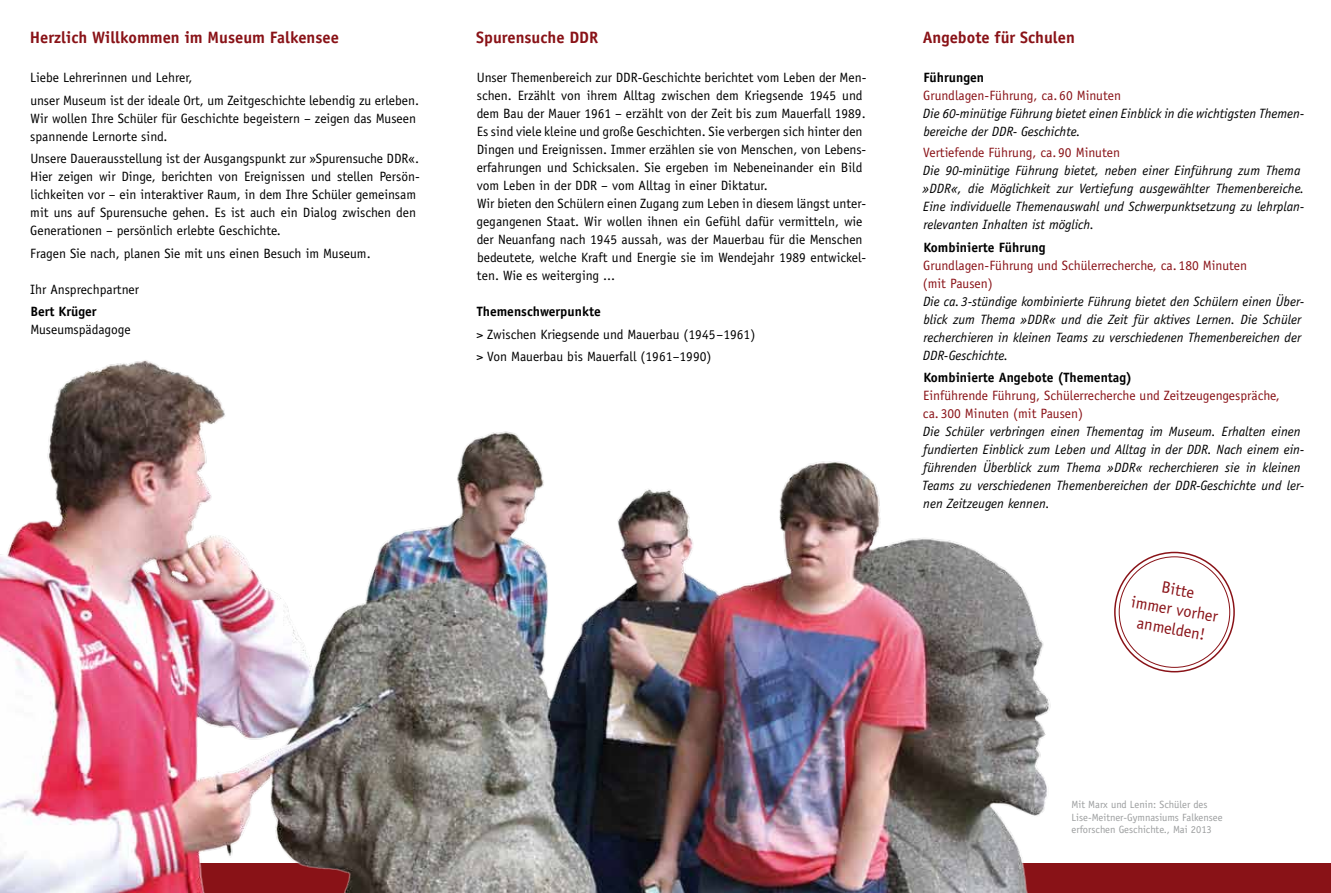
<style>
.page{position:relative;width:1331px;height:893px;background:#fff}
.page>*{position:absolute;margin:0;border:0;box-sizing:border-box;transform-origin:0 0}
.t1{font:700 16.5px "Officina Sans";color:#891217}
.t2{font:16.5px/19.8px "Officina Sans";color:#891217;text-align:center}
.t3{font:13.5px/18px "Officina Sans";color:#000}
.t4{font:italic 13.5px/18px "Officina Sans";color:#000}
.t5{font:13.5px/18px "Officina Sans";color:#891217}
.t6{font:700 13.5px "Officina Sans";color:#000}
.t7{font:10.5px/12.6px "Officina Sans";color:#9c9e9f}
</style>
<div class="page">
<div style="left:0;top:863px;width:1331px;height:30px;background:#891217"></div>
<img style="left:0;top:360px;width:1051px;height:533px">
<div style="left:1114px;top:552px;width:121px;height:120px;border:2px solid #891217;border-radius:50%"></div>
<p class="t1" style="left:30px;top:27px;width:311px">Herzlich Willkommen im Museum Falkensee</p>
<p class="t1" style="left:476px;top:27px;width:123px">Spurensuche DDR</p>
<p class="t1" style="left:923px;top:27px;width:154px">Angebote für Schulen</p>
<p class="t3" style="left:30px;top:66px;width:390px;line-height:22.5px">Liebe Lehrerinnen und Lehrer,<br>unser Museum ist der ideale Ort, um Zeitgeschichte lebendig zu erleben.</p>
<p class="t3" style="left:30px;top:109px;width:387px">Wir wollen Ihre Schüler für Geschichte begeistern – zeigen das Museen spannende Lernorte sind.</p>
<p class="t3" style="left:30px;top:149px;width:391px">Unsere Dauerausstellung ist der Ausgangspunkt zur »Spurensuche DDR«.<br>Hier zeigen wir Dinge, berichten von Ereignissen und stellen Persön&shy;lichkeiten vor – ein interaktiver Raum, in dem Ihre Schüler gemeinsam mit uns auf Spurensuche gehen. Es ist auch ein Dialog zwischen den Generationen – persönlich erlebte Geschichte.</p>
<p class="t3" style="left:30px;top:244px;width:342px">Fragen Sie nach, planen Sie mit uns einen Besuch im Museum.</p>
<p class="t3" style="left:30px;top:280px;width:110px">Ihr Ansprechpartner</p>
<p class="t6" style="left:30px;top:303px;width:68px">Bert Krüger</p>
<p class="t3" style="left:30px;top:320px;width:102px">Museumspädagoge</p>
<p class="t3" style="left:476px;top:68px;width:391px">Unser Themenbereich zur DDR-Geschichte berichtet vom Leben der Men&shy;schen. Erzählt von ihrem Alltag zwischen dem Kriegsende 1945 und dem Bau der Mauer 1961 – erzählt von der Zeit bis zum Mauerfall 1989.<br>Es sind viele kleine und große Geschichten. Sie verbergen sich hinter den Dingen und Ereignissen. Immer erzählen sie von Menschen, von Lebens&shy;erfahrungen und Schicksalen. Sie ergeben im Nebeneinander ein Bild vom Leben in der DDR – vom Alltag in einer Diktatur.<br>Wir bieten den Schülern einen Zugang zum Leben in diesem längst unter&shy;gegangenen Staat. Wir wollen ihnen ein Gefühl dafür vermitteln, wie der Neuanfang nach 1945 aussah, was der Mauerbau für die Menschen bedeutete, welche Kraft und Energie sie im Wendejahr 1989 entwickel&shy;ten. Wie es weiterging ...</p>
<p class="t6" style="left:477px;top:303px;width:126px">Themenschwerpunkte</p>
<p class="t3" style="left:476px;top:323px;width:280px;line-height:22.5px">&gt; Zwischen Kriegsende und Mauerbau (1945–1961) &gt; Von Mauerbau bis Mauerfall (1961–1990)</p>
<p class="t6" style="left:923px;top:69px;width:62px">Führungen</p>
<p class="t5" style="left:923px;top:87px;width:199px">Grundlagen-Führung, ca.60 Minuten</p>
<p class="t4" style="left:923px;top:105px;width:383px">Die 60-minütige Führung bietet einen Einblick in die wichtigsten Themen&shy;bereiche der DDR- Geschichte.</p>
<p class="t5" style="left:923px;top:144px;width:198px">Vertiefende Führung, ca. 90 Minuten</p>
<p class="t4" style="left:923px;top:162px;width:383px">Die 90-minütige Führung bietet, neben einer Einführung zum Thema »DDR«, die Möglichkeit zur Vertiefung ausgewählter Themenbereiche.<br>Eine individuelle Themenauswahl und Schwerpunktsetzung zu lehrplan&shy;relevanten Inhalten ist möglich.</p>
<p class="t6" style="left:923px;top:239px;width:124px">Kombinierte Führung</p>
<p class="t5" style="left:923px;top:256px;width:326px">Grundlagen-Führung und Schülerrecherche, ca. 180 Minuten (mit Pausen)</p>
<p class="t4" style="left:923px;top:292px;width:382px">Die ca.3-stündige kombinierte Führung bietet den Schülern einen Über&shy;blick zum Thema »DDR« und die Zeit für aktives Lernen. Die Schüler recherchieren in kleinen Teams zu verschiedenen Themenbereichen der DDR-Geschichte.</p>
<p class="t6" style="left:923px;top:369px;width:210px">Kombinierte Angebote (Thementag)</p>
<p class="t5" style="left:923px;top:387px;width:358px">Einführende Führung, Schülerrecherche und Zeitzeugengespräche, ca.300 Minuten (mit Pausen)</p>
<p class="t4" style="left:922px;top:423px;width:383px">Die Schüler verbringen einen Thementag im Museum. Erhalten einen fundierten Einblick zum Leben und Alltag in der DDR. Nach einem ein&shy;führenden Überblick zum Thema »DDR« recherchieren sie in kleinen Teams zu verschiedenen Themenbereichen der DDR-Geschichte und ler&shy;nen Zeitzeugen kennen.</p>
<p class="t2" style="left:1137px;top:572px;width:89px;rotate:10deg">Bitte<br>immer vorher anmelden!</p>
<p class="t7" style="left:1071px;top:798px;width:152px">Mit Marx und Lenin: Schüler des<br>Lise-Meitner-Gymnasiums Falkensee erforschen Geschichte., Mai 2013</p>
</div>
